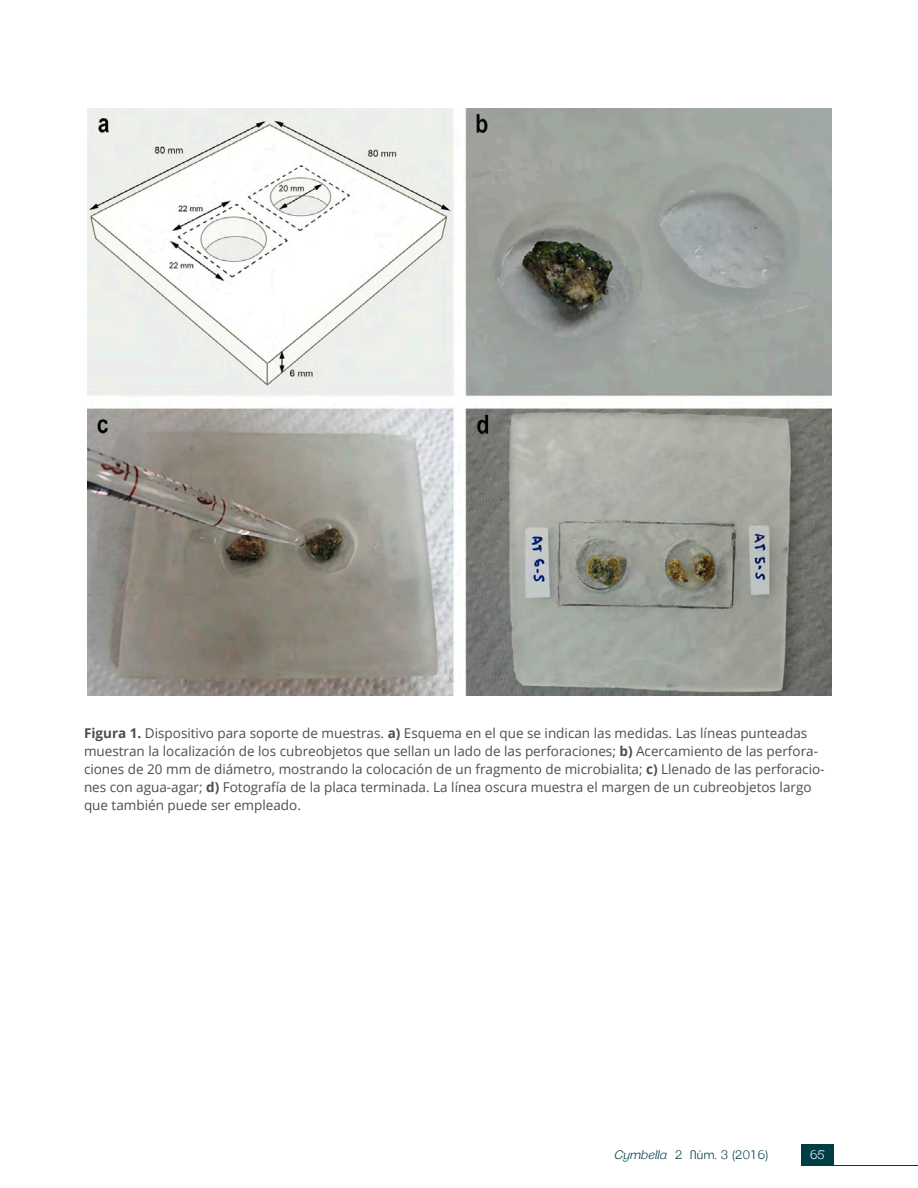
<style>
.page{position:relative;width:918px;height:1188px;background:#fff}
.page>*{position:absolute;margin:0;border:0;box-sizing:border-box;transform-origin:0 0}
.Pies{font:13.5px/18px "Open Sans";color:#4d4d4d}
.t1{font:300 12px "Clemente P Dae";letter-spacing:.025em;color:#003d45}
.t2{font:300 12px "Clemente P Dae";color:#fff}
.s1{font-weight:700}
.s2{font-family:"Clemente P Daf";font-style:italic}
</style>
<div class="page">
<div style="left:801px;top:1144px;width:33px;height:22px;background:#003d45"></div>
<hr style="left:801px;top:1165px;width:117px;height:1px;background:#003d45">
<img style="left:87px;top:108px;width:745px;height:588px">
<p class="Pies" style="left:84px;top:724px;width:742px"><span class="s1">Figura 1.</span> Dispositivo para soporte de muestras. <span class="s1">a)</span> Esquema en el que se indican las medidas. Las líneas punteadas muestran la localización de los cubreobjetos que sellan un lado de las perforaciones; <span class="s1">b)</span> Acercamiento de las perfora&shy;ciones de 20 mm de diámetro, mostrando la colocación de un fragmento de microbialita; <span class="s1">c)</span> Llenado de las perforacio&shy;nes con agua-agar; <span class="s1">d)</span> Fotografía de la placa terminada. La línea oscura muestra el margen de un cubreobjetos largo que también puede ser empleado.</p>
<p class="t1" style="left:615px;top:1148px;width:155px"><span class="s2">Cymbella</span> 2 Núm. 3 (2016)</p>
<p class="t2" style="left:810px;top:1148px;width:16px">65</p>
</div>
